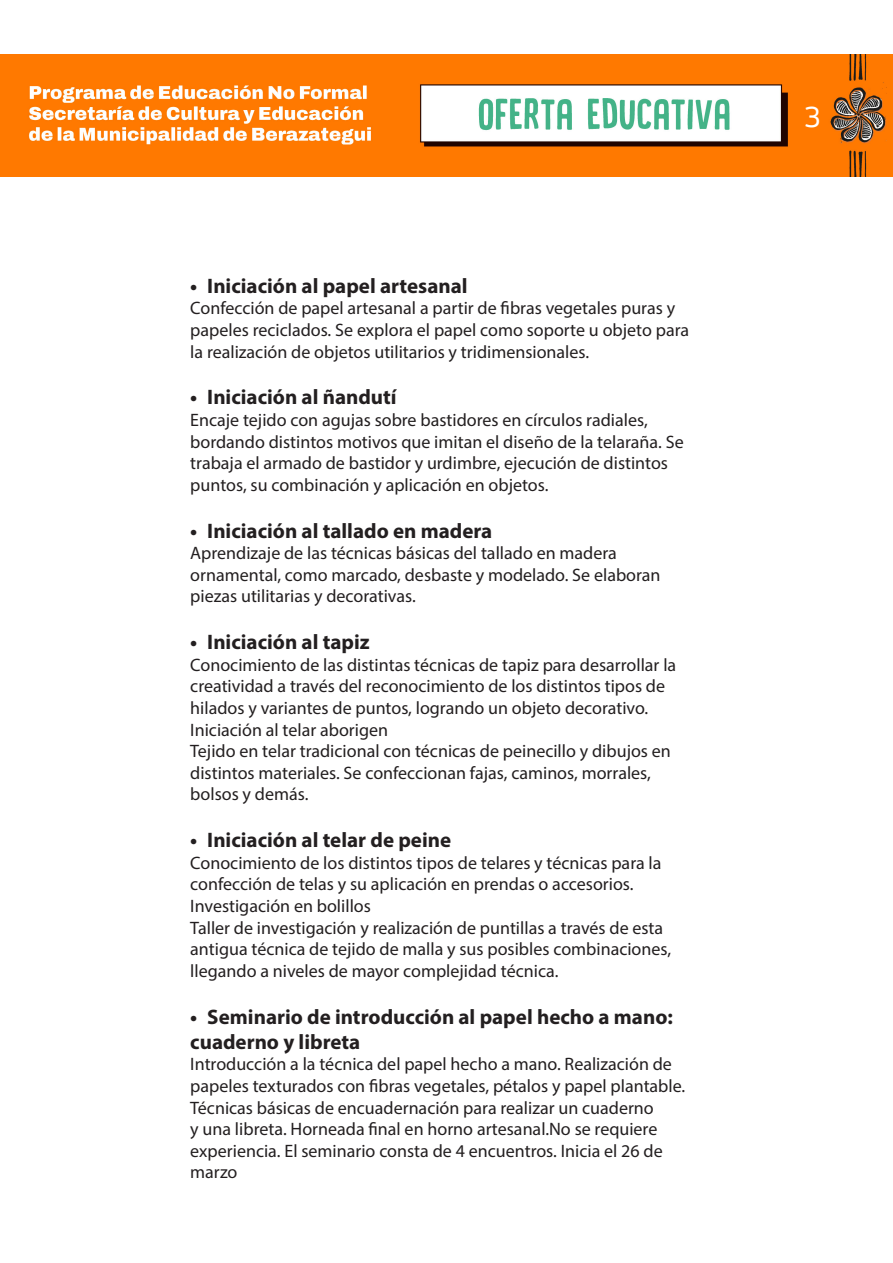
<style>
.page{position:relative;width:893px;height:1263px;background:#fff}
.page>*{position:absolute;margin:0;border:0;box-sizing:border-box;transform-origin:0 0}
.t1{font:28.5px "Amsi Pro";color:#fff}
.t2{font:700 21px/25.2px "Myriad Pro";color:#231f20}
.t3{font:18px/21.6px "Myriad Pro";color:#231f20}
</style>
<div class="page">
<img style="left:0;top:54px;width:893px;height:123px">
<p class="t2" style="left:190px;top:272px;width:279px">• Iniciación al papel artesanal</p>
<p class="t3" style="left:190px;top:297px;width:500px">Confección de papel artesanal a partir de fibras vegetales puras y papeles reciclados. Se explora el papel como soporte u objeto para la realización de objetos utilitarios y tridimensionales.</p>
<p class="t2" style="left:190px;top:384px;width:208px">• Iniciación al ñandutí</p>
<p class="t3" style="left:190px;top:409px;width:495px">Encaje tejido con agujas sobre bastidores en círculos radiales, bordando distintos motivos que imitan el diseño de la telaraña. Se trabaja el armado de bastidor y urdimbre, ejecución de distintos puntos, su combinación y aplicación en objetos.</p>
<p class="t2" style="left:190px;top:517px;width:303px">• Iniciación al tallado en madera</p>
<p class="t3" style="left:190px;top:542px;width:472px">Aprendizaje de las técnicas básicas del tallado en madera ornamental, como marcado, desbaste y modelado. Se elaboran piezas utilitarias y decorativas.</p>
<p class="t2" style="left:190px;top:629px;width:181px">• Iniciación al tapiz</p>
<p class="t3" style="left:190px;top:654px;width:487px">Conocimiento de las distintas técnicas de tapiz para desarrollar la creatividad a través del reconocimiento de los distintos tipos de hilados y variantes de puntos, logrando un objeto decorativo.</p>
<p class="t3" style="left:190px;top:718px;width:199px">Iniciación al telar aborigen</p>
<p class="t3" style="left:190px;top:740px;width:482px">Tejido en telar tradicional con técnicas de peinecillo y dibujos en distintos materiales. Se confeccionan fajas, caminos, morrales, bolsos y demás.</p>
<p class="t2" style="left:190px;top:827px;width:262px">• Iniciación al telar de peine</p>
<p class="t3" style="left:190px;top:852px;width:473px">Conocimiento de los distintos tipos de telares y técnicas para la confección de telas y su aplicación en prendas o accesorios.</p>
<p class="t3" style="left:190px;top:895px;width:182px">Investigación en bolillos</p>
<p class="t3" style="left:190px;top:916px;width:482px">Taller de investigación y realización de puntillas a través de esta antigua técnica de tejido de malla y sus posibles combinaciones, llegando a niveles de mayor complejidad técnica.</p>
<p class="t2" style="left:190px;top:1003px;width:484px">• Seminario de introducción al papel hecho a mano: cuaderno y libreta</p>
<p class="t3" style="left:190px;top:1053px;width:496px">Introducción a la técnica del papel hecho a mano. Realización de papeles texturados con fibras vegetales, pétalos y papel plantable.<br>Técnicas básicas de encuadernación para realizar un cuaderno<br>y una libreta. Horneada final en horno artesanal.No se requiere experiencia. El seminario consta de 4 encuentros. Inicia el 26 de marzo</p>
<h1 class="t1" style="left:805px;top:97px;width:18px">3</h1>
</div>
